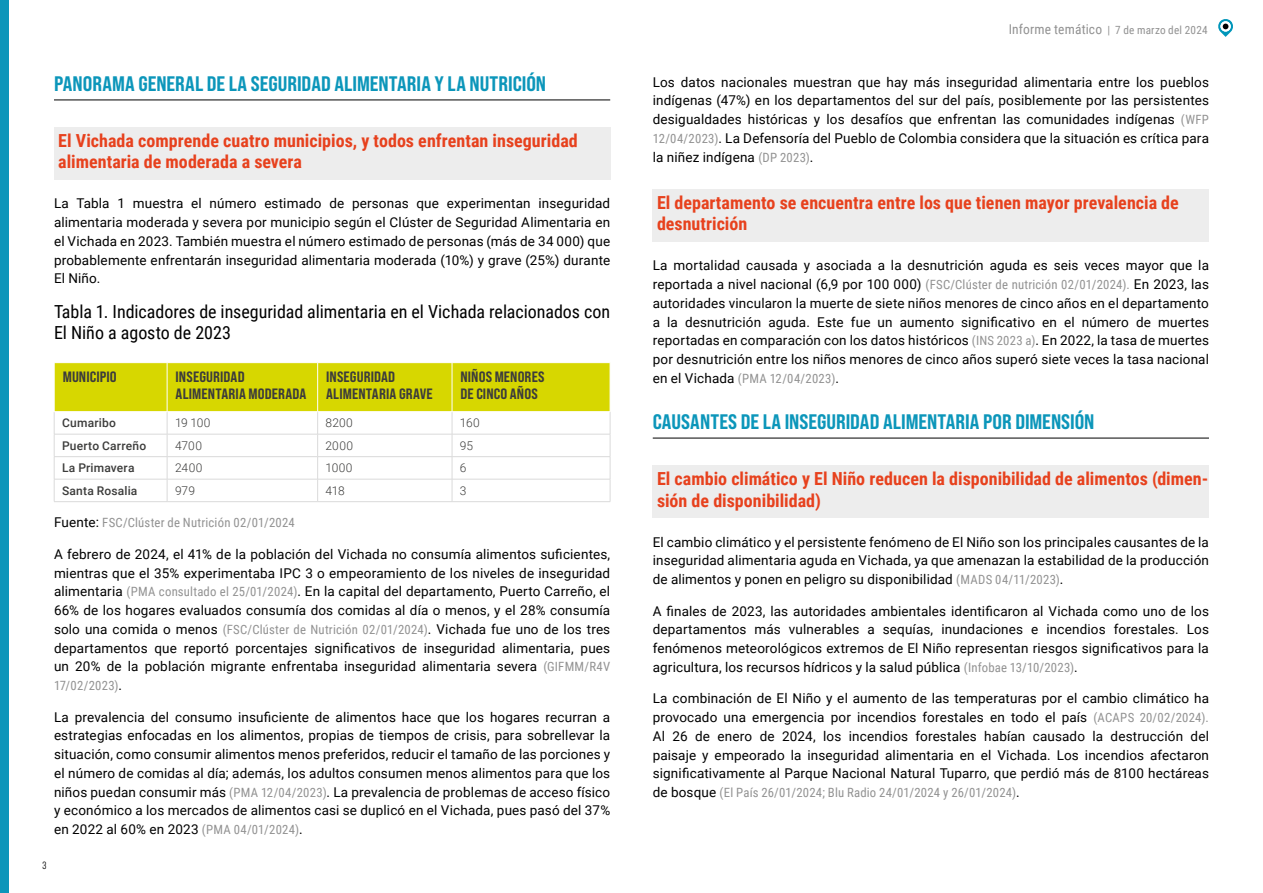
<style>
.page{position:relative;width:1263px;height:893px;background:#fff}
.page>*{position:absolute;margin:0;border:0;box-sizing:border-box;transform-origin:0 0}
.t1{font:21px "Bebas Neue Pro Semi Exp X Bold";color:#0c96ba}
.t2{font:700 18px/21.6px "Roboto Condensed";color:#e7411d}
.t3{font:18px/21.6px "Roboto Condensed";color:#000}
.t4{font:15px/17.2px "Bebas Neue Pro Semi Exp X Bold";letter-spacing:.01em;color:#3c3c3b}
.t5{font:13.5px/18.8px "Roboto";letter-spacing:.01em;color:#000;text-align:justify}
.t6{font:12.75px "Roboto Condensed";letter-spacing:.015em;color:#929292}
.t7{font:500 12px "Roboto";letter-spacing:.015em;color:#3c3c3b}
.t8{font:300 12px "Roboto";letter-spacing:.01em;color:#3c3c3b}
.t9{font:11.25px "Roboto Condensed";letter-spacing:.02em;color:#929292}
.t10{font:10.5px "Bebas Neue Pro Middle";color:#000}
.s1{font-family:"Roboto";font-size:13.5px;color:#000}
.s2{font-family:"Roboto Condensed";font-size:12.75px;color:#929292}
.s3{font-size:13.5px}
</style>
<div class="page">
<svg style="left:1218px;top:19px;width:15px;height:18px"></svg>
<div style="left:0;top:0;width:9px;height:893px;background:#0c96ba"></div>
<hr style="left:54px;top:100px;width:556px;height:1px;background:#000">
<div style="left:54px;top:127px;width:556px;height:52px;background:#ededed"></div>
<svg style="left:54px;top:363px;width:557px;height:138px"></svg>
<hr style="left:54px;top:501px;width:113px;height:1px;background:#dadada">
<hr style="left:167px;top:501px;width:151px;height:1px;background:#dadada">
<hr style="left:318px;top:501px;width:134px;height:1px;background:#dadada">
<hr style="left:452px;top:501px;width:158px;height:1px;background:#dadada">
<hr style="left:54px;top:363px;width:1px;height:48px;background:#fff">
<hr style="left:610px;top:363px;width:1px;height:48px;background:#fff">
<hr style="left:54px;top:411px;width:113px;height:1px;background:#fff">
<hr style="left:167px;top:411px;width:151px;height:1px;background:#fff">
<hr style="left:318px;top:411px;width:134px;height:1px;background:#fff">
<hr style="left:452px;top:411px;width:158px;height:1px;background:#fff">
<div style="left:653px;top:189px;width:556px;height:52px;background:#ededed"></div>
<hr style="left:653px;top:438px;width:556px;height:1px;background:#000">
<div style="left:653px;top:465px;width:556px;height:52px;background:#ededed"></div>
<h1 class="t1" style="left:54px;top:71px;width:494px">PANORAMA GENERAL DE LA SEGURIDAD ALIMENTARIA Y LA NUTRICIÓN</h1>
<h2 class="t2" style="left:58px;top:129px;width:521px">El Vichada comprende cuatro municipios, y todos enfrentan inseguridad alimentaria de moderada a severa</h2>
<p class="t5" style="left:54px;top:194px;width:558px">La Tabla 1 muestra el número estimado de personas que experimentan inseguridad alimentaria moderada y severa por municipio según el Clúster de Seguridad Alimentaria en el Vichada en 2023. También muestra el número estimado de personas (más de 34 000) que probablemente enfrentarán inseguridad alimentaria moderada (10%) y grave (25%) durante El Niño.</p>
<h2 class="t3" style="left:54px;top:300px;width:558px">Tabla 1. Indicadores de inseguridad alimentaria en el Vichada relacionados con<br>El Niño a agosto de 2023</h2>
<p class="t4" style="left:63px;top:368px;width:56px">MUNICIPIO</p>
<p class="t4" style="left:176px;top:368px;width:132px">INSEGURIDAD<br>ALIMENTARIA MODERADA</p>
<p class="t4" style="left:326px;top:368px;width:108px">INSEGURIDAD<br>ALIMENTARIA GRAVE</p>
<p class="t4" style="left:460px;top:368px;width:86px">NIÑOS MENORES<br>DE CINCO AÑOS</p>
<p class="t7" style="left:62px;top:415px;width:55px">Cumaribo</p>
<p class="t8" style="left:175px;top:415px;width:37px">19 100</p>
<p class="t8" style="left:325px;top:415px;width:29px">8200</p>
<p class="t8" style="left:460px;top:415px;width:21px">160</p>
<p class="t7" style="left:62px;top:437px;width:86px">Puerto Carreño</p>
<p class="t8" style="left:175px;top:437px;width:28px">4700</p>
<p class="t8" style="left:325px;top:437px;width:29px">2000</p>
<p class="t8" style="left:460px;top:437px;width:15px">95</p>
<p class="t7" style="left:62px;top:460px;width:74px">La Primavera</p>
<p class="t8" style="left:175px;top:460px;width:29px">2400</p>
<p class="t8" style="left:325px;top:460px;width:28px">1000</p>
<p class="t8" style="left:460px;top:460px;width:8px">6</p>
<p class="t7" style="left:62px;top:482px;width:77px">Santa Rosalia</p>
<p class="t8" style="left:175px;top:482px;width:22px">979</p>
<p class="t8" style="left:325px;top:482px;width:21px">418</p>
<p class="t8" style="left:460px;top:482px;width:8px">3</p>
<p class="t6" style="left:54px;top:514px;width:242px"><span class="s1">Fuente:</span> FSC/Clúster de Nutrición 02/01/2024</p>
<p class="t5" style="left:54px;top:544px;width:558px">A febrero de 2024, el 41% de la población del Vichada no consumía alimentos suficientes, mientras que el 35% experimentaba IPC 3 o empeoramiento de los niveles de inseguridad alimentaria <span class="s2">(PMA consultado el 25/01/2024)</span>. En la capital del departamento, Puerto Carreño, el 66% de los hogares evaluados consumía dos comidas al día o menos, y el 28% consumía solo una comida o menos <span class="s2">(FSC/Clúster de Nutrición 02/01/2024)</span>. Vichada fue uno de los tres departamentos que reportó porcentajes significativos de inseguridad alimentaria, pues un 20% de la población migrante enfrentaba inseguridad alimentaria severa <span class="s2">(GIFMM/R4V</span></p>
<p class="t6" style="left:54px;top:677px;width:70px">17/02/2023)<span class="s1">.</span></p>
<p class="t5" style="left:54px;top:707px;width:558px">La prevalencia del consumo insuficiente de alimentos hace que los hogares recurran a estrategias enfocadas en los alimentos, propias de tiempos de crisis, para sobrellevar la situación, como consumir alimentos menos preferidos, reducir el tamaño de las porciones y el número de comidas al día; además, los adultos consumen menos alimentos para que los niños puedan consumir más <span class="s2">(PMA 12/04/2023)</span>. La prevalencia de problemas de acceso físico y económico a los mercados de alimentos casi se duplicó en el Vichada, pues pasó del 37% en 2022 al 60% en 2023 <span class="s2">(PMA 04/01/2024)</span>.</p>
<p class="t10" style="left:43px;top:859px;width:5px">3</p>
<p class="t9" style="left:1009px;top:22px;width:201px"><span class="s3">Informe temático</span> | 7 de marzo del 2024</p>
<p class="t5" style="left:653px;top:72px;width:558px">Los datos nacionales muestran que hay más inseguridad alimentaria entre los pueblos indígenas (47%) en los departamentos del sur del país, posiblemente por las persistentes desigualdades históricas y los desafíos que enfrentan las comunidades indígenas <span class="s2">(WFP 12/04/2023)</span>. La Defensoría del Pueblo de Colombia considera que la situación es crítica para la niñez indígena <span class="s2">(DP 2023)</span>.</p>
<h2 class="t2" style="left:657px;top:191px;width:523px">El departamento se encuentra entre los que tienen mayor prevalencia de desnutrición</h2>
<p class="t5" style="left:653px;top:256px;width:558px">La mortalidad causada y asociada a la desnutrición aguda es seis veces mayor que la reportada a nivel nacional (6,9 por 100 000) <span class="s2">(FSC/Clúster de nutrición 02/01/2024).</span> En 2023, las autoridades vincularon la muerte de siete niños menores de cinco años en el departamento a la desnutrición aguda. Este fue un aumento significativo en el número de muertes reportadas en comparación con los datos históricos <span class="s2">(INS 2023 a)</span>. En 2022, la tasa de muertes por desnutrición entre los niños menores de cinco años superó siete veces la tasa nacional</p>
<p class="t6" style="left:653px;top:369px;width:188px"><span class="s1">en el Vichada</span> (PMA 12/04/2023)<span class="s1">.</span></p>
<h1 class="t1" style="left:653px;top:409px;width:443px">CAUSANTES DE LA INSEGURIDAD ALIMENTARIA POR DIMENSIÓN</h1>
<h2 class="t2" style="left:657px;top:467px;width:553px">El cambio climático y El Niño reducen la disponibilidad de alimentos (dimen&shy;sión de disponibilidad)</h2>
<p class="t5" style="left:653px;top:532px;width:558px">El cambio climático y el persistente fenómeno de El Niño son los principales causantes de la inseguridad alimentaria aguda en Vichada, ya que amenazan la estabilidad de la producción de alimentos y ponen en peligro su disponibilidad <span class="s2">(MADS 04/11/2023)</span>.</p>
<p class="t5" style="left:653px;top:601px;width:558px">A finales de 2023, las autoridades ambientales identificaron al Vichada como uno de los departamentos más vulnerables a sequías, inundaciones e incendios forestales. Los fenómenos meteorológicos extremos de El Niño representan riesgos significativos para la agricultura, los recursos hídricos y la salud pública <span class="s2">(Infobae 13/10/2023)</span>.</p>
<p class="t5" style="left:653px;top:689px;width:558px">La combinación de El Niño y el aumento de las temperaturas por el cambio climático ha provocado una emergencia por incendios forestales en todo el país <span class="s2">(ACAPS 20/02/2024).<br></span>Al 26 de enero de 2024, los incendios forestales habían causado la destrucción del paisaje y empeorado la inseguridad alimentaria en el Vichada. Los incendios afectaron significativamente al Parque Nacional Natural Tuparro, que perdió más de 8100 hectáreas</p>
<p class="t6" style="left:653px;top:784px;width:368px"><span class="s1">de bosque</span> (El País 26/01/2024; Blu Radio 24/01/2024 y 26/01/2024)<span class="s1">.</span></p>
</div>
